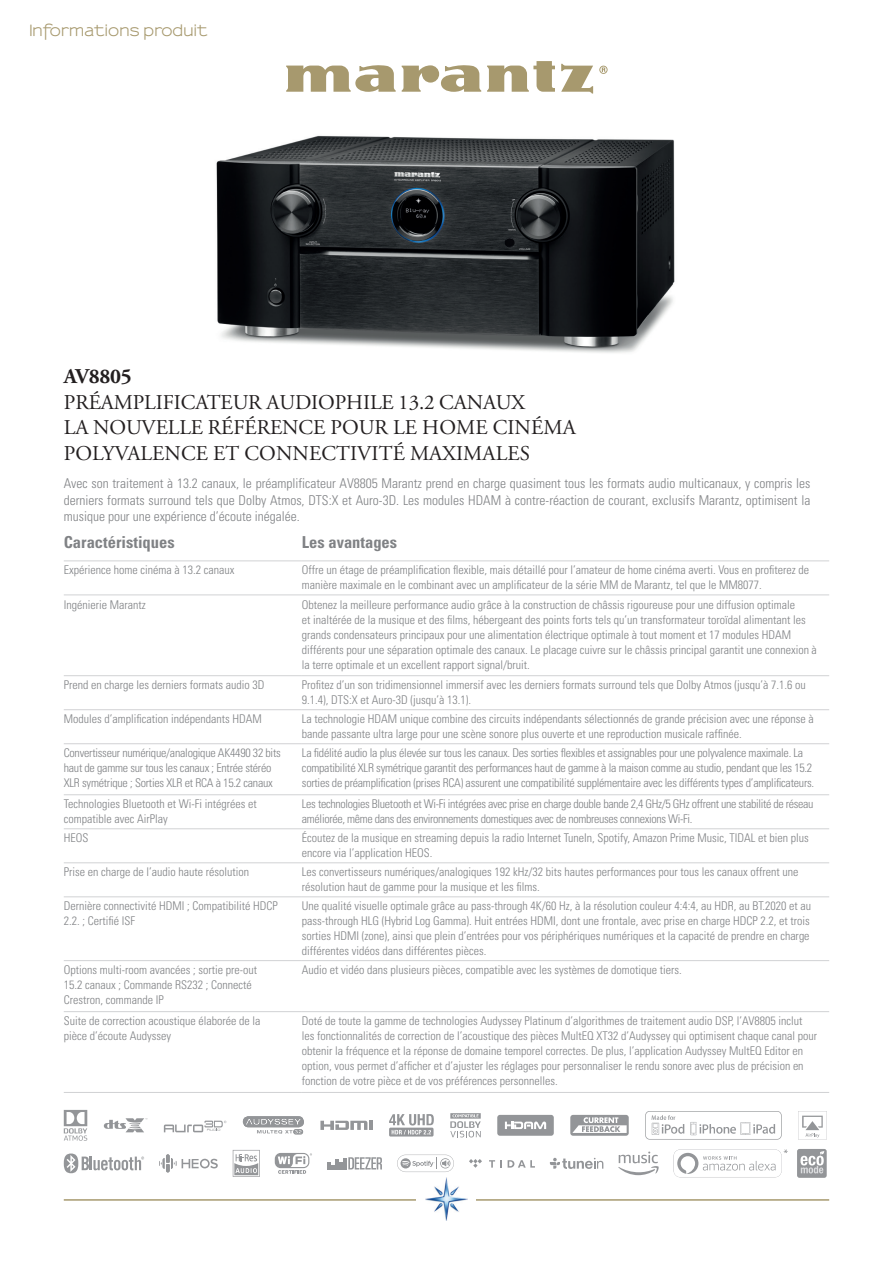
<style>
.page{position:relative;width:893px;height:1263px;background:#fff}
.page>*{position:absolute;margin:0;border:0;box-sizing:border-box;transform-origin:0 0}
.t1{font:21px/25.5px "Adobe Garamond Pro";letter-spacing:-.005em;color:#231f20}
.t2{font:700 21px "Adobe Garamond Pro";letter-spacing:-.01em;color:#231f20}
.t3{font:700 condensed 16.5px "Univers";color:#808285}
.t4{font:700 15px "Sansumi";letter-spacing:-.01em;color:#a7996e}
.t5{font:300 condensed 13.5px/16.5px "Univers";color:#808285;text-align:justify}
.t6{font:300 condensed 12px/15px "Univers";color:#808285}
.t7{font:300 condensed 12px/15px "Univers";letter-spacing:-.02em;color:#808285}
.t8{font:300 condensed 12px/15px "Univers";letter-spacing:-.025em;color:#808285}
</style>
<div class="page">
<img style="left:216px;top:135px;width:459px;height:218px">
<hr style="left:64px;top:1199px;width:765px;height:2px;background:#a7996e">
<div style="left:417px;top:1171px;width:59px;height:56px;background:#fff"></div>
<img style="left:425px;top:1178px;width:43px;height:42px">
<svg style="left:402px;top:65px;width:79px;height:27px"></svg>
<svg style="left:487px;top:61px;width:68px;height:31px"></svg>
<svg style="left:561px;top:64px;width:32px;height:30px"></svg>
<svg style="left:286px;top:65px;width:110px;height:27px"></svg>
<svg style="left:599px;top:66px;width:9px;height:8px"></svg>
<svg style="left:397px;top:1155px;width:57px;height:17px"></svg>
<svg style="left:275px;top:1153px;width:37px;height:21px"></svg>
<svg style="left:327px;top:1157px;width:55px;height:12px"></svg>
<svg style="left:489px;top:1160px;width:13px;height:7px"></svg>
<svg style="left:508px;top:1160px;width:27px;height:7px"></svg>
<svg style="left:469px;top:1159px;width:13px;height:9px"></svg>
<svg style="left:550px;top:1158px;width:53px;height:11px"></svg>
<svg style="left:233px;top:1150px;width:27px;height:27px"></svg>
<svg style="left:159px;top:1154px;width:59px;height:18px"></svg>
<div style="left:797px;top:1149px;width:30px;height:29px;background:#939598;border-radius:2px"></div>
<svg style="left:800px;top:1151px;width:24px;height:22px"></svg>
<svg style="left:64px;top:1153px;width:80px;height:20px"></svg>
<svg style="left:64px;top:1110px;width:23px;height:31px"></svg>
<svg style="left:450px;top:1113px;width:31px;height:24px"></svg>
<svg style="left:320px;top:1121px;width:53px;height:9px"></svg>
<svg style="left:389px;top:1114px;width:45px;height:22px"></svg>
<svg style="left:798px;top:1111px;width:29px;height:28px"></svg>
<svg style="left:645px;top:1111px;width:137px;height:28px"></svg>
<svg style="left:104px;top:1118px;width:43px;height:14px"></svg>
<svg style="left:243px;top:1116px;width:61px;height:18px"></svg>
<div style="left:497px;top:1115px;width:57px;height:21px;background:#939598;border-radius:3px"></div>
<svg style="left:505px;top:1121px;width:41px;height:8px"></svg>
<div style="left:570px;top:1115px;width:59px;height:21px;background:#939598;border-radius:3px"></div>
<svg style="left:572px;top:1117px;width:55px;height:16px"></svg>
<svg style="left:164px;top:1120px;width:62px;height:12px"></svg>
<svg style="left:618px;top:1151px;width:41px;height:24px"></svg>
<svg style="left:674px;top:1149px;width:114px;height:28px"></svg>
<hr style="left:64px;top:560px;width:238px;height:1px;background:#d1d2d4">
<hr style="left:302px;top:560px;width:527px;height:1px;background:#d1d2d4">
<hr style="left:64px;top:594px;width:238px;height:1px;background:#d1d2d4">
<hr style="left:302px;top:594px;width:527px;height:1px;background:#d1d2d4">
<hr style="left:64px;top:675px;width:238px;height:1px;background:#d1d2d4">
<hr style="left:302px;top:675px;width:527px;height:1px;background:#d1d2d4">
<hr style="left:64px;top:709px;width:238px;height:1px;background:#d1d2d4">
<hr style="left:302px;top:709px;width:527px;height:1px;background:#d1d2d4">
<hr style="left:64px;top:743px;width:238px;height:1px;background:#d1d2d4">
<hr style="left:302px;top:743px;width:527px;height:1px;background:#d1d2d4">
<hr style="left:64px;top:794px;width:238px;height:1px;background:#d1d2d4">
<hr style="left:302px;top:794px;width:527px;height:1px;background:#d1d2d4">
<hr style="left:64px;top:828px;width:238px;height:1px;background:#d1d2d4">
<hr style="left:302px;top:828px;width:527px;height:1px;background:#d1d2d4">
<hr style="left:64px;top:862px;width:238px;height:1px;background:#d1d2d4">
<hr style="left:302px;top:862px;width:527px;height:1px;background:#d1d2d4">
<hr style="left:64px;top:896px;width:238px;height:1px;background:#d1d2d4">
<hr style="left:302px;top:896px;width:527px;height:1px;background:#d1d2d4">
<hr style="left:64px;top:960px;width:238px;height:1px;background:#d1d2d4">
<hr style="left:302px;top:960px;width:527px;height:1px;background:#d1d2d4">
<hr style="left:64px;top:1011px;width:238px;height:1px;background:#d1d2d4">
<hr style="left:302px;top:1011px;width:527px;height:1px;background:#d1d2d4">
<hr style="left:64px;top:1092px;width:238px;height:1px;background:#d1d2d4">
<hr style="left:302px;top:1092px;width:527px;height:1px;background:#d1d2d4">
<p class="t4" style="left:28px;top:22px;width:180px">Informations produit</p>
<h1 class="t2" style="left:64px;top:364px;width:69px">AV8805</h1>
<h1 class="t1" style="left:64px;top:390px;width:513px">PRÉAMPLIFICATEUR AUDIOPHILE 13.2 CANAUX<br>LA NOUVELLE RÉFÉRENCE POUR LE HOME CINÉMA<br>POLYVALENCE ET CONNECTIVITÉ MAXIMALES</h1>
<p class="t5" style="left:64px;top:475px;width:748px">Avec son traitement à 13.2 canaux, le préamplificateur AV8805 Marantz prend en charge quasiment tous les formats audio multicanaux, y compris les derniers formats surround tels que Dolby Atmos, DTS:X et Auro-3D. Les modules HDAM à contre-réaction de courant, exclusifs Marantz, optimisent la musique pour une expérience d’écoute inégalée.</p>
<h2 class="t3" style="left:64px;top:532px;width:112px">Caractéristiques</h2>
<h2 class="t3" style="left:302px;top:532px;width:97px">Les avantages</h2>
<p class="t6" style="left:64px;top:563px;width:172px">Expérience home cinéma à 13.2 canaux</p>
<p class="t6" style="left:302px;top:563px;width:509px">Offre un étage de préamplification flexible, mais détaillé pour l’amateur de home cinéma averti. Vous en profiterez de manière maximale en le combinant avec un amplificateur de la série MM de Marantz, tel que le MM8077.</p>
<p class="t6" style="left:64px;top:597px;width:83px">Ingénierie Marantz</p>
<p class="t6" style="left:302px;top:597px;width:517px">Obtenez la meilleure performance audio grâce à la construction de châssis rigoureuse pour une diffusion optimale<br>et inaltérée de la musique et des films, hébergeant des points forts tels qu’un transformateur toroïdal alimentant les grands condensateurs principaux pour une alimentation électrique optimale à tout moment et 17 modules HDAM différents pour une séparation optimale des canaux. Le placage cuivre sur le châssis principal garantit une connexion à la terre optimale et un excellent rapport signal/bruit.</p>
<p class="t6" style="left:64px;top:677px;width:202px">Prend en charge les derniers formats audio 3D</p>
<p class="t6" style="left:302px;top:677px;width:505px">Profitez d’un son tridimensionnel immersif avec les derniers formats surround tels que Dolby Atmos (jusqu’à 7.1.6 ou<br>9.1.4), DTS:X et Auro-3D (jusqu’à 13.1).</p>
<p class="t6" style="left:64px;top:711px;width:199px">Modules d’amplification indépendants HDAM</p>
<p class="t6" style="left:302px;top:711px;width:513px">La technologie HDAM unique combine des circuits indépendants sélectionnés de grande précision avec une réponse à bande passante ultra large pour une scène sonore plus ouverte et une reproduction musicale raffinée.</p>
<p class="t7" style="left:64px;top:745px;width:219px">Convertisseur numérique/analogique AK4490 32 bits haut de gamme sur tous les canaux ; Entrée stéréo<br>XLR symétrique ; Sorties XLR et RCA à 15.2 canaux</p>
<p class="t7" style="left:302px;top:745px;width:514px">La fidélité audio la plus élevée sur tous les canaux. Des sorties flexibles et assignables pour une polyvalence maximale. La compatibilité XLR symétrique garantit des performances haut de gamme à la maison comme au studio, pendant que les 15.2 sorties de préamplification (prises RCA) assurent une compatibilité supplémentaire avec les différents types d’amplificateurs.</p>
<p class="t6" style="left:64px;top:796px;width:194px">Technologies Bluetooth et Wi-Fi intégrées et compatible avec AirPlay</p>
<p class="t8" style="left:302px;top:796px;width:513px">Les technologies Bluetooth et Wi-Fi intégrées avec prise en charge double bande 2,4 GHz/5 GHz offrent une stabilité de réseau améliorée, même dans des environnements domestiques avec de nombreuses connexions Wi-Fi.</p>
<p class="t6" style="left:64px;top:830px;width:26px">HEOS</p>
<p class="t6" style="left:302px;top:830px;width:508px">Écoutez de la musique en streaming depuis la radio Internet TuneIn, Spotify, Amazon Prime Music, TIDAL et bien plus encore via l’application HEOS.</p>
<p class="t6" style="left:64px;top:864px;width:187px">Prise en charge de l’audio haute résolution</p>
<p class="t6" style="left:302px;top:864px;width:498px">Les convertisseurs numériques/analogiques 192 kHz/32 bits hautes performances pour tous les canaux offrent une résolution haut de gamme pour la musique et les films.</p>
<p class="t6" style="left:64px;top:898px;width:215px">Dernière connectivité HDMI ; Compatibilité HDCP<br>2.2. ; Certifié ISF</p>
<p class="t6" style="left:302px;top:898px;width:511px">Une qualité visuelle optimale grâce au pass-through 4K/60 Hz, à la résolution couleur 4:4:4, au HDR, au BT.2020 et au pass-through HLG (Hybrid Log Gamma). Huit entrées HDMI, dont une frontale, avec prise en charge HDCP 2.2, et trois sorties HDMI (zone), ainsi que plein d’entrées pour vos périphériques numériques et la capacité de prendre en charge différentes vidéos dans différentes pièces.</p>
<p class="t6" style="left:64px;top:962px;width:195px">Options multi-room avancées ; sortie pre-out<br>15.2 canaux ; Commande RS232 ; Connecté<br>Crestron, commande IP</p>
<p class="t6" style="left:302px;top:962px;width:381px">Audio et vidéo dans plusieurs pièces, compatible avec les systèmes de domotique tiers.</p>
<p class="t6" style="left:64px;top:1013px;width:198px">Suite de correction acoustique élaborée de la pièce d’écoute Audyssey</p>
<p class="t6" style="left:302px;top:1013px;width:517px">Doté de toute la gamme de technologies Audyssey Platinum d’algorithmes de traitement audio DSP, l’AV8805 inclut les fonctionnalités de correction de l’acoustique des pièces MultEQ XT32 d’Audyssey qui optimisent chaque canal pour obtenir la fréquence et la réponse de domaine temporel correctes. De plus, l’application Audyssey MultEQ Editor en option, vous permet d’afficher et d’ajuster les réglages pour personnaliser le rendu sonore avec plus de précision en fonction de votre pièce et de vos préférences personnelles.</p>
</div>
